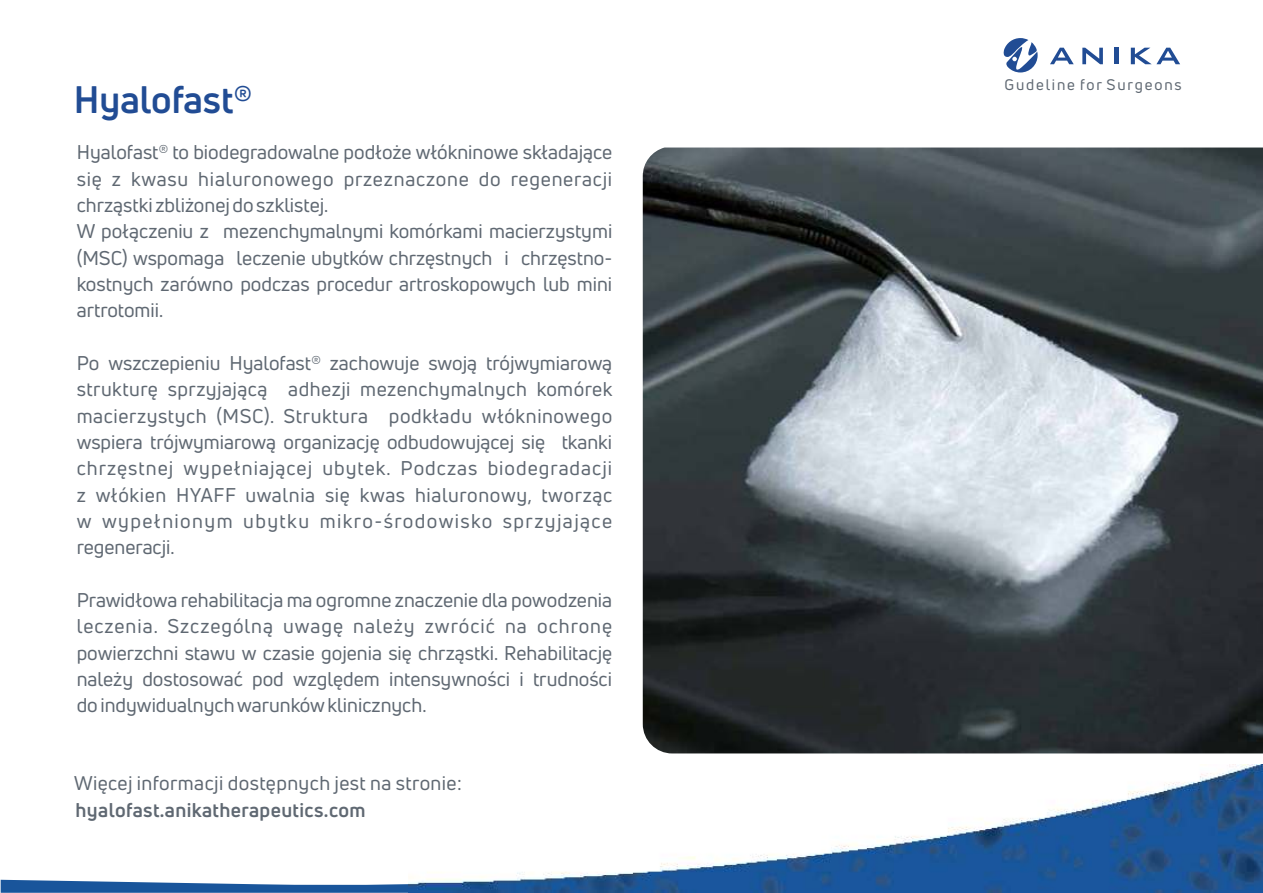
<style>
.page{position:relative;width:1263px;height:893px;background:#fff}
.page>*{position:absolute;margin:0;border:0;box-sizing:border-box;transform-origin:0 0}
.t1{font:700 37.5px "Uni Neue";color:#214c94}
.t2{font:19.5px/26.2px "Uni Neue";color:#5f6872;text-align:justify}
.t3{font:19.5px "Uni Neue";letter-spacing:.02em;color:#5f6872}
.t4{font:700 19.5px "Uni Neue";letter-spacing:.02em;color:#5f6872}
.t5{font:15px "Uni Neue";letter-spacing:.125em;color:#5f6872}
</style>
<div class="page">
<svg style="left:1003px;top:38px;width:34px;height:34px"></svg>
<svg style="left:1131px;top:48px;width:49px;height:16px"></svg>
<hr style="left:1115px;top:48px;width:4px;height:16px;background:#214c94">
<svg style="left:1050px;top:48px;width:24px;height:16px"></svg>
<svg style="left:1082px;top:48px;width:21px;height:16px"></svg>
<svg style="left:1px;top:879px;width:407px;height:14px;fill:#19559b"></svg>
<img style="left:408px;top:764px;width:855px;height:129px">
<img style="left:643px;top:148px;width:620px;height:605px">
<h1 class="t1" style="left:74px;top:85px;width:180px">Hyalofast®</h1>
<p class="t2" style="left:77px;top:141px;width:537px;text-align:left">Hyalofast® to biodegradowalne podłoże włókninowe składające się z kwasu hialuronowego przeznaczone do regeneracji chrząstki zbliżonej do szklistej.<br>W połączeniu z mezenchymalnymi komórkami macierzystymi (MSC) wspomaga leczenie ubytków chrzęstnych i chrzęstno&shy;kostnych zarówno podczas procedur artroskopowych lub mini artrotomii.</p>
<p class="t2" style="left:77px;top:352px;width:537px">Po wszczepieniu Hyalofast® zachowuje swoją trójwymiarową strukturę sprzyjającą adhezji mezenchymalnych komórek macierzystych (MSC). Struktura podkładu włókninowego wspiera trójwymiarową organizację odbudowującej się tkanki chrzęstnej wypełniającej ubytek. Podczas biodegradacji z włókien HYAFF uwalnia się kwas hialuronowy, tworząc w wypełnionym ubytku mikro-środowisko sprzyjające regeneracji.</p>
<p class="t2" style="left:77px;top:589px;width:537px">Prawidłowa rehabilitacja ma ogromne znaczenie dla powodzenia leczenia. Szczególną uwagę należy zwrócić na ochronę powierzchni stawu w czasie gojenia się chrząstki. Rehabilitację należy dostosować pod względem intensywności i trudności do indywidualnych warunków klinicznych.</p>
<p class="t3" style="left:74px;top:775px;width:389px">Więcej informacji dostępnych jest na stronie:</p>
<p class="t4" style="left:76px;top:803px;width:292px">hyalofast.anikatherapeutics.com</p>
<p class="t5" style="left:1004px;top:79px;width:179px">Gudeline for Surgeons</p>
</div>
